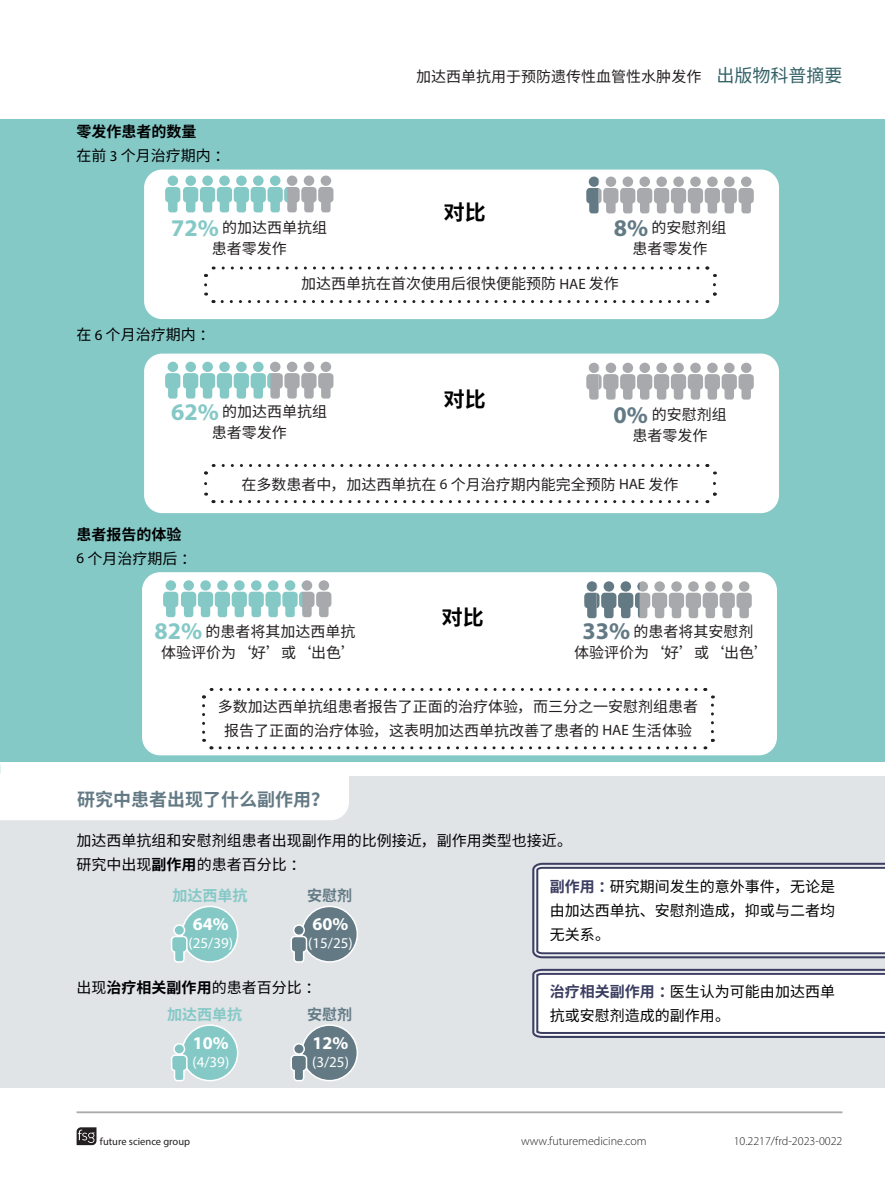
<style>
.page{position:relative;width:885px;height:1191px;background:#fff}
.page>*{position:absolute;margin:0;border:0;box-sizing:border-box;transform-origin:0 0}
.PLSP_article_details{font:700 21px "Noto Sans CJ Ksc";color:#000001}
.abstract{font:700 18px "Noto Sans CJ Ksc";color:#637a85}
.PLSP_article_details-2{font:700 18px "Myriad Pro";color:#fff}
.t1{font:15px/21px "Noto Sans CJ Ksc";color:#231f20;text-align:center}
.PLSP_article_details-3{font:15px/24px "Noto Sans CJ Ksc";color:#000001;text-align:justify}
.PLSP_article_details-4{font:15px "Myriad Pro";color:#fff}
.PLSP_article_details-5{font:700 15px "Noto Sans CJ Ksc";color:#000001}
.PLSP_article_details-6{font:700 15px "Noto Sans CJ Ksc";color:#85c9c7}
.PLSP_article_details-7{font:700 15px "Noto Sans CJ Ksc";color:#637a85}
.t2{font:300 12px "Myriad Pro";color:#231f20}
.t3{font:10.5px "Myriad Pro";color:#231f20}
.s1{font-family:"Myriad Pro"}
.s2{font-size:18px;color:#336166}
.s3{font-family:"Myriad Pro";font-weight:700;font-size:24px;color:#85c9c7}
.s4{font-family:"Myriad Pro";font-weight:700;font-size:24px;color:#637a85}
.s5{font-weight:700}
.s6{font-weight:700;color:#3b3d61}
</style>
<div class="page">
<svg style="left:77px;top:1127px;width:19px;height:18px"></svg>
<hr style="left:77px;top:1111px;width:765px;height:2px;background:#a8a9ad">
<div style="left:0;top:119px;width:884px;height:642px;background:#85c9c7"></div>
<div style="left:144px;top:170px;width:634px;height:149px;background:#fff;border-radius:18px"></div>
<svg style="left:204px;top:266px;width:513px;height:38px"></svg>
<svg style="left:185px;top:175px;width:11px;height:11px"></svg>
<svg style="left:202px;top:175px;width:11px;height:11px"></svg>
<svg style="left:236px;top:175px;width:11px;height:11px"></svg>
<svg style="left:219px;top:175px;width:11px;height:11px"></svg>
<svg style="left:270px;top:175px;width:10px;height:11px"></svg>
<div style="left:253px;top:175px;width:10px;height:11px;background:#85c9c7;border-radius:50%"></div>
<div style="left:287px;top:175px;width:10px;height:11px;background:#a8a9ad;border-radius:50%"></div>
<div style="left:304px;top:175px;width:10px;height:11px;background:#a8a9ad;border-radius:50%"></div>
<svg style="left:320px;top:175px;width:11px;height:11px"></svg>
<svg style="left:167px;top:175px;width:11px;height:11px"></svg>
<svg style="left:165px;top:178px;width:169px;height:35px"></svg>
<svg style="left:586px;top:176px;width:168px;height:38px"></svg>
<div style="left:144px;top:353px;width:634px;height:160px;background:#fff;border-radius:18px"></div>
<svg style="left:204px;top:464px;width:513px;height:40px"></svg>
<div style="left:185px;top:362px;width:11px;height:10px;background:#85c9c7;border-radius:50%"></div>
<div style="left:202px;top:362px;width:11px;height:10px;background:#85c9c7;border-radius:50%"></div>
<div style="left:236px;top:362px;width:11px;height:10px;background:#85c9c7;border-radius:50%"></div>
<div style="left:219px;top:362px;width:11px;height:10px;background:#85c9c7;border-radius:50%"></div>
<div style="left:270px;top:362px;width:10px;height:10px;background:#a8a9ad;border-radius:50%"></div>
<div style="left:253px;top:362px;width:10px;height:10px;background:#85c9c7;border-radius:50%"></div>
<div style="left:287px;top:362px;width:10px;height:10px;background:#a8a9ad;border-radius:50%"></div>
<div style="left:304px;top:362px;width:10px;height:10px;background:#a8a9ad;border-radius:50%"></div>
<div style="left:320px;top:362px;width:11px;height:10px;background:#a8a9ad;border-radius:50%"></div>
<div style="left:167px;top:362px;width:11px;height:10px;background:#85c9c7;border-radius:50%"></div>
<svg style="left:165px;top:373px;width:169px;height:26px"></svg>
<svg style="left:586px;top:363px;width:168px;height:37px"></svg>
<div style="left:142px;top:572px;width:634px;height:183px;background:#fff;border-radius:18px"></div>
<svg style="left:202px;top:688px;width:513px;height:62px"></svg>
<svg style="left:183px;top:580px;width:11px;height:10px"></svg>
<svg style="left:200px;top:580px;width:11px;height:10px"></svg>
<svg style="left:234px;top:580px;width:11px;height:10px"></svg>
<svg style="left:217px;top:580px;width:11px;height:10px"></svg>
<div style="left:268px;top:580px;width:10px;height:10px;background:#85c9c7;border-radius:50%"></div>
<svg style="left:251px;top:580px;width:10px;height:10px"></svg>
<div style="left:285px;top:580px;width:10px;height:10px;background:#85c9c7;border-radius:50%"></div>
<div style="left:302px;top:580px;width:10px;height:10px;background:#a8a9ad;border-radius:50%"></div>
<div style="left:318px;top:580px;width:11px;height:10px;background:#a8a9ad;border-radius:50%"></div>
<div style="left:165px;top:580px;width:11px;height:10px;background:#85c9c7;border-radius:50%"></div>
<svg style="left:163px;top:583px;width:169px;height:34px"></svg>
<svg style="left:584px;top:581px;width:168px;height:37px"></svg>
<div style="left:0;top:776px;width:884px;height:311px;background:#e0e4e7"></div>
<div style="left:0;top:773px;width:349px;height:47px;background:#fff"></div>
<svg style="left:532px;top:862px;width:352px;height:97px;background:#eaebee"></svg>
<svg style="left:532px;top:968px;width:352px;height:70px;background:#e5e5ea"></svg>
<div style="left:182px;top:1025px;width:56px;height:55px;background:#85c9c7;border-radius:50%"></div>
<div style="left:181px;top:1024px;width:57px;height:57px;border:2px solid #fff;border-radius:50%"></div>
<div style="left:173px;top:1043px;width:12px;height:11px;background:#85c9c7;border:2px solid #fff;border-radius:50%"></div>
<svg style="left:171px;top:1053px;width:17px;height:29px"></svg>
<div style="left:302px;top:1025px;width:55px;height:55px;background:#637a85;border-radius:50%"></div>
<div style="left:301px;top:1024px;width:57px;height:57px;border:2px solid #fff;border-radius:50%"></div>
<div style="left:293px;top:1043px;width:12px;height:11px;background:#637a85;border:2px solid #fff;border-radius:50%"></div>
<svg style="left:290px;top:1053px;width:18px;height:29px"></svg>
<div style="left:182px;top:906px;width:56px;height:56px;background:#85c9c7;border-radius:50%"></div>
<div style="left:181px;top:905px;width:57px;height:57px;border:2px solid #fff;border-radius:50%"></div>
<div style="left:173px;top:924px;width:12px;height:12px;background:#85c9c7;border:2px solid #fff;border-radius:50%"></div>
<svg style="left:171px;top:935px;width:17px;height:28px"></svg>
<div style="left:302px;top:906px;width:55px;height:56px;background:#637a85;border-radius:50%"></div>
<div style="left:301px;top:905px;width:57px;height:57px;border:2px solid #fff;border-radius:50%"></div>
<div style="left:293px;top:924px;width:12px;height:12px;background:#637a85;border:2px solid #fff;border-radius:50%"></div>
<svg style="left:290px;top:935px;width:18px;height:28px"></svg>
<p class="PLSP_article_details-5" style="left:77px;top:123px;width:122px">零发作患者的数量</p>
<p class="PLSP_article_details-3" style="left:77px;top:144px;width:154px">在前 <span class="s1">3</span> 个月治疗期内：</p>
<p class="t1" style="left:416px;top:67px;width:427px">加达西单抗用于预防遗传性血管性水肿发作 <span class="s2">出版物科普摘要</span></p>
<p class="PLSP_article_details" style="left:444px;top:201px;width:43px">对比</p>
<p class="t1" style="left:171px;top:217px;width:157px"><span class="s3">72%</span> 的加达西单抗组患者零发作</p>
<p class="t1" style="left:613px;top:217px;width:114px"><span class="s4">8%</span> 的安慰剂组患者零发作</p>
<p class="PLSP_article_details-3" style="left:77px;top:323px;width:139px">在 <span class="s1">6</span> 个月治疗期内：</p>
<p class="t1" style="left:301px;top:274px;width:319px">加达西单抗在首次使用后很快便能预防 <span class="s1">HAE</span> 发作</p>
<p class="PLSP_article_details" style="left:444px;top:387px;width:43px">对比</p>
<p class="t1" style="left:171px;top:401px;width:157px"><span class="s3">62%</span> 的加达西单抗组患者零发作</p>
<p class="t1" style="left:613px;top:404px;width:115px"><span class="s4">0%</span> 的安慰剂组患者零发作</p>
<p class="PLSP_article_details-5" style="left:77px;top:526px;width:107px">患者报告的体验</p>
<p class="PLSP_article_details-3" style="left:77px;top:546px;width:121px"><span class="s1">6</span> 个月治疗期后：</p>
<p class="t1" style="left:241px;top:474px;width:438px">在多数患者中，加达西单抗在 <span class="s1">6</span> 个月治疗期内能完全预防 <span class="s1">HAE</span> 发作</p>
<p class="PLSP_article_details" style="left:442px;top:605px;width:43px">对比</p>
<p class="t1" style="left:154px;top:621px;width:203px"><span class="s3">82%</span> 的患者将其加达西单抗体验评价为‘好’或‘出色’</p>
<p class="t1" style="left:574px;top:621px;width:196px"><span class="s4">33%</span> 的患者将其安慰剂<br>体验评价为‘好’或‘出色’</p>
<p class="t1" style="left:218px;top:694px;width:481px;line-height:24px">多数加达西单抗组患者报告了正面的治疗体验，而三分之一安慰剂组患者报告了正面的治疗体验，这表明加达西单抗改善了患者的 <span class="s1">HAE</span> 生活体验</p>
<p class="abstract" style="left:77px;top:788px;width:254px">研究中患者出现了什么副作用？</p>
<p class="PLSP_article_details-3" style="left:77px;top:828px;width:497px">加达西单抗组和安慰剂组患者出现副作用的比例接近，副作用类型也接近。</p>
<p class="PLSP_article_details-3" style="left:77px;top:852px;width:230px">研究中出现<span class="s5">副作用</span>的患者百分比：</p>
<p class="PLSP_article_details-6" style="left:172px;top:887px;width:77px">加达西单抗</p>
<p class="PLSP_article_details-2" style="left:193px;top:912px;width:37px">64%</p>
<p class="PLSP_article_details-4" style="left:189px;top:934px;width:46px">(25/39)</p>
<p class="PLSP_article_details-7" style="left:307px;top:887px;width:46px">安慰剂</p>
<p class="PLSP_article_details-2" style="left:312px;top:912px;width:37px">60%</p>
<p class="PLSP_article_details-4" style="left:308px;top:934px;width:46px">(15/25)</p>
<p class="PLSP_article_details-3" style="left:77px;top:975px;width:245px">出现<span class="s5">治疗相关副作用</span>的患者百分比：</p>
<p class="PLSP_article_details-6" style="left:167px;top:1006px;width:77px">加达西单抗</p>
<p class="PLSP_article_details-2" style="left:193px;top:1031px;width:37px">10%</p>
<p class="PLSP_article_details-4" style="left:192px;top:1052px;width:38px">(4/39)</p>
<p class="PLSP_article_details-7" style="left:307px;top:1006px;width:46px">安慰剂</p>
<p class="PLSP_article_details-2" style="left:312px;top:1031px;width:37px">12%</p>
<p class="PLSP_article_details-4" style="left:312px;top:1052px;width:38px">(3/25)</p>
<p class="PLSP_article_details-3" style="left:549px;top:874px;width:286px"><span class="s6">副作用：</span>研究期间发生的意外事件，无论是由加达西单抗、安慰剂造成，抑或与二者均无关系。</p>
<p class="PLSP_article_details-3" style="left:549px;top:980px;width:286px"><span class="s6">治疗相关副作用：</span>医生认为可能由加达西单抗或安慰剂造成的副作用。</p>
<p class="t3" style="left:100px;top:1135px;width:92px">future science group</p>
<p class="t2" style="left:521px;top:1134px;width:127px">www.futuremedicine.com</p>
<p class="t2" style="left:733px;top:1133px;width:110px">10.2217/frd-2023-0022</p>
</div>
